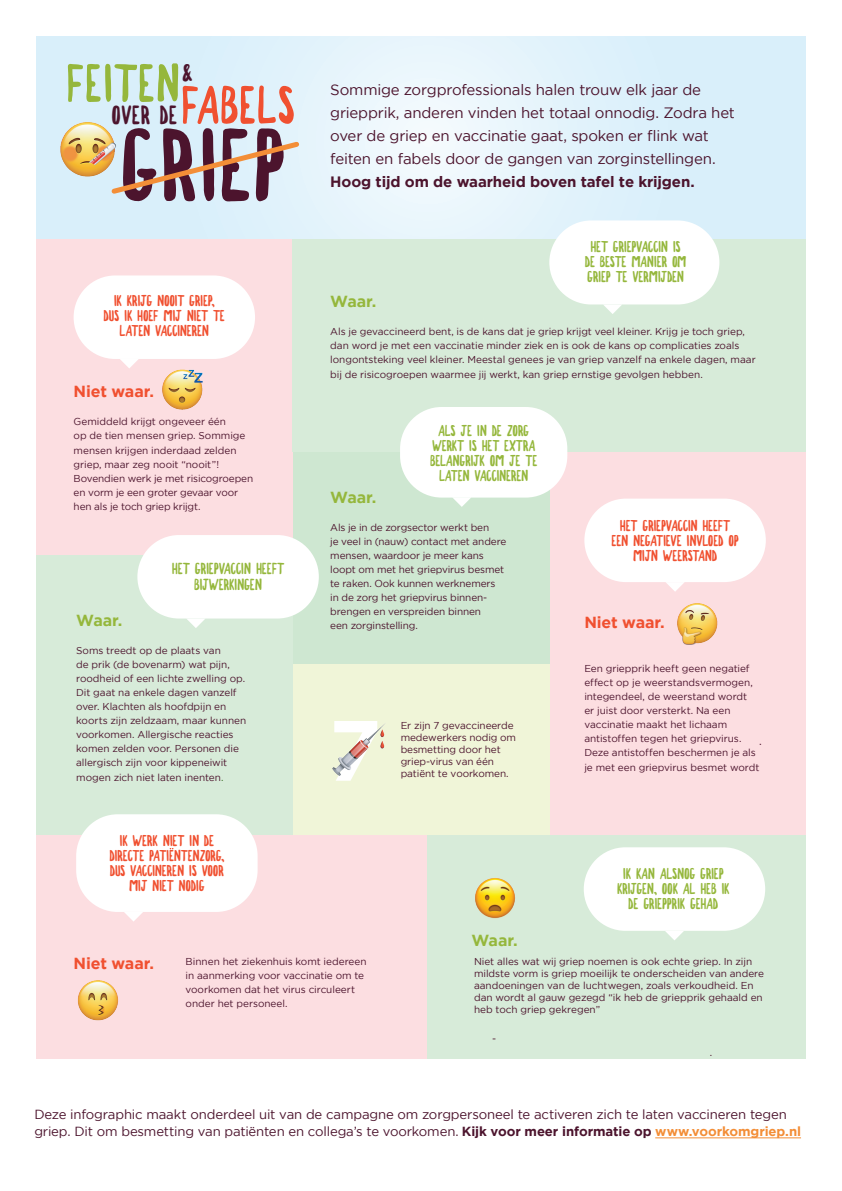
<style>
.page{position:relative;width:842px;height:1191px;background:#fff}
.page>*{position:absolute;margin:0;border:0;box-sizing:border-box;transform-origin:0 0}
.t1{font:97.2px "Westfalia";color:#4c142d}
.t2{font:700 85.3px "Gotham";color:#fff}
.t3{font:50.7px "Westfalia";color:#95b73c}
.t4{font:25.2px "Westfalia";color:#4c142d}
.t5{font:23.1px "Westfalia";color:#4c142d}
.t6{font:700 16px "Gotham";letter-spacing:-.01em;color:#f05030}
.t7{font:700 16px "Gotham";letter-spacing:-.005em;color:#95b73c}
.t8{font:15.3px/15.3px "Westfalia";letter-spacing:-.03em;color:#95b73c;text-align:center}
.t9{font:15px/23px "Gotham";letter-spacing:-.01em;color:#4c142d}
.t10{font:15px/15px "Westfalia";letter-spacing:-.03em;color:#f05030;text-align:center}
.t11{font:15px/15px "Westfalia";letter-spacing:-.025em;color:#95b73c;text-align:center}
.t12{font:700 15px "Gotham";letter-spacing:-.01em;color:#4c142d}
.t13{font:13.2px/17.5px "Gotham";letter-spacing:-.01em;color:#4c142d}
.t14{font:11px "Gotham";color:#4c142d}
.t15{font:10px/14px "Gotham";letter-spacing:-.005em;color:#4c142d}
.s1{color:#f05030}
.s2{color:#376c23}
.s3{font-weight:700}
.s4{font-weight:700;color:#f38e37}
</style>
<div class="page">
<svg style="left:36px;top:36px;width:770px;height:203px;background:#e0f2fb"></svg>
<div style="left:36px;top:239px;width:257px;height:316px;background:#fcdee1"></div>
<div style="left:549px;top:452px;width:257px;height:384px;background:#fcdee1"></div>
<div style="left:36px;top:555px;width:257px;height:281px;background:#d7ebd9"></div>
<div style="left:293px;top:452px;width:256px;height:212px;background:#cee7d1"></div>
<div style="left:293px;top:664px;width:256px;height:172px;background:#f0f5d8"></div>
<div style="left:426px;top:836px;width:380px;height:223px;background:#d7ebd9"></div>
<div style="left:36px;top:836px;width:390px;height:223px;background:#fcdee1"></div>
<div style="left:293px;top:239px;width:513px;height:213px;background:#d7ebd9"></div>
<div style="left:584px;top:498px;width:182px;height:84px;background:#fff;border-radius:42px"></div>
<div style="left:137px;top:535px;width:182px;height:83px;background:#fff;border-radius:42px"></div>
<div style="left:400px;top:407px;width:167px;height:90px;background:#fff;border-radius:42px"></div>
<div style="left:74px;top:275px;width:181px;height:84px;background:#fff;border-radius:42px"></div>
<svg style="left:120px;top:359px;width:18px;height:9px"></svg>
<svg style="left:186px;top:618px;width:19px;height:10px"></svg>
<svg style="left:666px;top:582px;width:19px;height:10px"></svg>
<svg style="left:124px;top:912px;width:19px;height:9px"></svg>
<div style="left:76px;top:814px;width:182px;height:98px;background:#fff;border-radius:42px"></div>
<div style="left:549px;top:220px;width:170px;height:84px;background:#fff;border-radius:42px"></div>
<svg style="left:603px;top:304px;width:19px;height:10px"></svg>
<svg style="left:452px;top:497px;width:19px;height:10px"></svg>
<svg style="left:129px;top:138px;width:174px;height:59px;background:#dee8e9"></svg>
<img style="left:50px;top:111px;width:79px;height:87px">
<img style="left:162px;top:369px;width:41px;height:41px">
<img style="left:677px;top:603px;width:41px;height:41px">
<img style="left:78px;top:980px;width:40px;height:41px">
<div style="left:584px;top:847px;width:181px;height:83px;background:#fff;border-radius:42px"></div>
<svg style="left:665px;top:930px;width:19px;height:10px"></svg>
<img style="left:332px;top:724px;width:53px;height:52px">
<img style="left:475px;top:878px;width:40px;height:41px">
<hr style="left:655px;top:1137px;width:146px;height:1px;background:#f38e37">
<h3 class="t3" style="left:66px;top:62px;width:231px">FEITEN<span class="s1">FABELS</span></h3>
<h3 class="t5" style="left:182px;top:63px;width:12px">&amp;</h3>
<h3 class="t4" style="left:112px;top:104px;width:68px">OVER DE</h3>
<h1 class="t1" style="left:120px;top:125px;width:168px">GRIEP</h1>
<h3 class="t10" style="left:104px;top:294px;width:123px">IK KRIJG NOOIT GRIEP,<br>DUS IK HOEF MIJ NIET TE<br>LATEN VACCINEREN</h3>
<h3 class="t6" style="left:74px;top:382px;width:82px">Niet waar.</h3>
<p class="t15" style="left:74px;top:415px;width:181px">Gemiddeld krijgt ongeveer één<br>op de tien mensen griep. Sommige mensen krijgen inderdaad zelden griep, maar zeg nooit “nooit”!<br>Bovendien werk je met risicogroepen en vorm je een groter gevaar voor hen als je toch griep krijgt.</p>
<h3 class="t8" style="left:172px;top:561px;width:114px">HET GRIEPVACCIN HEEFT<br>BIJWERKINGEN</h3>
<h3 class="t7" style="left:76px;top:611px;width:48px">Waar.</h3>
<p class="t15" style="left:76px;top:643px;width:172px">Soms treedt op de plaats van<br>de prik (de bovenarm) wat pijn, roodheid of een lichte zwelling op.<br>Dit gaat na enkele dagen vanzelf over. Klachten als hoofdpijn en koorts zijn zeldzaam, maar kunnen voorkomen. Allergische reacties komen zelden voor. Personen die allergisch zijn voor kippeneiwit</p>
<p class="t15" style="left:76px;top:770px;width:149px">mogen zich niet laten inenten<span class="s2">.</span></p>
<h3 class="t10" style="left:109px;top:833px;width:117px">IK WERK NIET IN DE<br>DIRECTE PATIENTENZORG,<br>DUS VACCINEREN IS VOOR<br>MIJ NIET NODIG</h3>
<h3 class="t9" style="left:330px;top:78px;width:406px">Sommige zorgprofessionals halen trouw elk jaar de griepprik, anderen vinden het totaal onnodig. Zodra het over de griep en vaccinatie gaat, spoken er flink wat feiten en fabels door de gangen van zorginstellingen.</h3>
<h3 class="t12" style="left:330px;top:173px;width:366px">Hoog tijd om de waarheid boven tafel te krijgen.</h3>
<h3 class="t11" style="left:585px;top:239px;width:103px">HET GRIEPVACCIN IS<br>DE BESTE MANIER OM<br>GRIEP TE VERMIJDEN</h3>
<h3 class="t7" style="left:330px;top:292px;width:48px">Waar.</h3>
<p class="t15" style="left:330px;top:324px;width:427px">Als je gevaccineerd bent, is de kans dat je griep krijgt veel kleiner. Krijg je toch griep, dan word je met een vaccinatie minder ziek en is ook de kans op complicaties zoals longontsteking veel kleiner. Meestal genees je van griep vanzelf na enkele dagen, maar</p>
<p class="t15" style="left:330px;top:367px;width:374px">bij de risicogroepen waarmee jij werkt, kan griep ernstige gevolgen hebben.</p>
<h3 class="t11" style="left:430px;top:423px;width:109px">ALS JE IN DE ZORG<br>WERKT IS HET EXTRA<br>BELANGRIJK OM JE TE<br>LATEN VACCINEREN</h3>
<h3 class="t7" style="left:330px;top:488px;width:48px">Waar.</h3>
<p class="t15" style="left:330px;top:521px;width:178px">Als je in de zorgsector werkt ben<br>je veel in (nauw) contact met andere mensen, waardoor je meer kans loopt om met het griepvirus besmet te raken. Ook kunnen werknemers in de zorg het griepvirus binnen&shy;brengen en verspreiden binnen<br>een zorginstelling.</p>
<h2 class="t2" style="left:328px;top:701px;width:54px">7</h2>
<p class="t15" style="left:401px;top:719px;width:117px;line-height:12px">Er zijn 7 gevaccineerde medewerkers nodig om besmetting door het griep-virus van één patiënt te voorkomen.</p>
<h3 class="t7" style="left:471px;top:931px;width:48px">Waar.</h3>
<h3 class="t10" style="left:611px;top:518px;width:129px">HET GRIEPVACCIN HEEFT<br>EEN NEGATIEVE INVLOED OP<br>MIJN WEERSTAND</h3>
<h3 class="t6" style="left:584px;top:613px;width:82px">Niet waar.</h3>
<p class="t15" style="left:584px;top:661px;width:173px">Een griepprik heeft geen negatief effect op je weerstandsvermogen, integendeel, de weerstand wordt er juist door versterkt. Na een vaccinatie maakt het lichaam antistoffen tegen het griepvirus.<br>Deze antistoffen beschermen je als</p>
<p class="t15" style="left:584px;top:760px;width:176px">je met een griepvirus besmet wordt</p>
<p class="t14" style="left:759px;top:735px;width:4px">.</p>
<h3 class="t11" style="left:617px;top:866px;width:114px">IK KAN ALSNOG GRIEP<br>KRIJGEN, OOK AL HEB IK<br>DE GRIEPPRIK GEHAD</h3>
<h3 class="t6" style="left:74px;top:954px;width:82px">Niet waar.</h3>
<p class="t15" style="left:186px;top:954px;width:182px">Binnen het ziekenhuis komt iedereen in aanmerking voor vaccinatie om te voorkomen dat het virus circuleert onder het personeel.</p>
<p class="t15" style="left:474px;top:955px;width:292px;line-height:12px">Niet alles wat wij griep noemen is ook echte griep. In zijn mildste vorm is griep moeilijk te onderscheiden van andere aandoeningen van de luchtwegen, zoals verkoudheid. En dan wordt al gauw gezegd “ik heb de griepprik gehaald en heb toch griep gekregen”</p>
<p class="t15" style="left:492px;top:1031px;width:6px">-</p>
<p class="t15" style="left:710px;top:1045px;width:4px">.</p>
<h3 class="t13" style="left:34px;top:1105px;width:768px">Deze infographic maakt onderdeel uit van de campagne om zorgpersoneel te activeren zich te laten vaccineren tegen griep. Dit om besmetting van patiënten en collega’s te voorkomen. <span class="s3">Kijk voor meer informatie op</span> <span class="s4">www.voorkomgriep.nl</span></h3>
</div>
